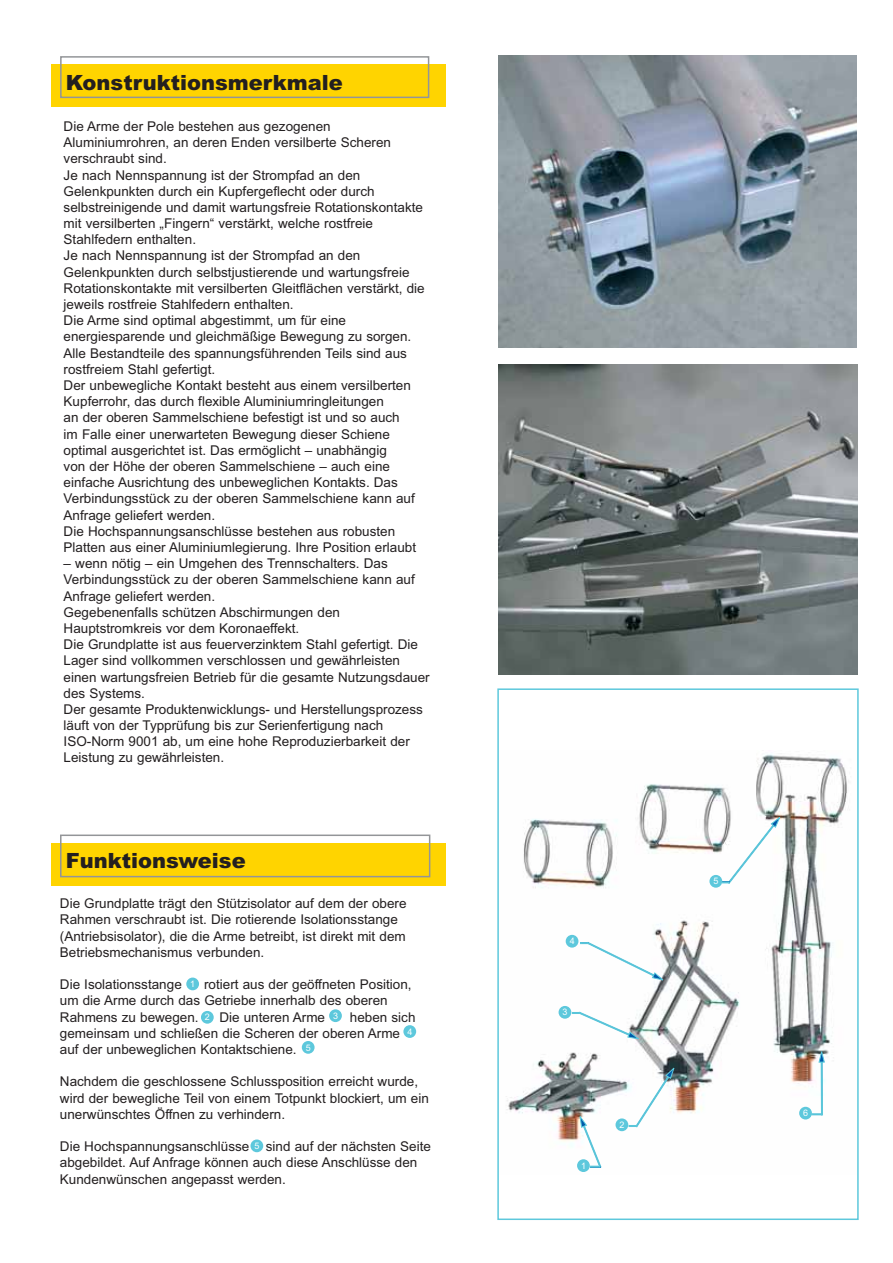
<style>
.page{position:relative;width:893px;height:1263px;background:#fff}
.page>*{position:absolute;margin:0;border:0;box-sizing:border-box;transform-origin:0 0}
.t1{font:900 21px "Arial";color:#231f20}
.t2{font:13.5px/16.2px "Arial";color:#231f20}
.t3{font:9px "Arial";color:#fff}
</style>
<div class="page">
<img style="left:498px;top:56px;width:358px;height:292px">
<img style="left:506px;top:754px;width:343px;height:418px">
<img style="left:675px;top:1114px;width:146px;height:13px">
<svg style="left:629px;top:1066px;width:46px;height:62px"></svg>
<svg style="left:811px;top:1049px;width:14px;height:67px"></svg>
<svg style="left:572px;top:1011px;width:69px;height:29px"></svg>
<svg style="left:722px;top:815px;width:60px;height:69px"></svg>
<svg style="left:580px;top:942px;width:86px;height:39px"></svg>
<svg style="left:579px;top:1114px;width:23px;height:54px"></svg>
<div style="left:497px;top:688px;width:362px;height:532px;border:2px solid #5dc8dc"></div>
<img style="left:498px;top:365px;width:359px;height:310px">
<div style="left:51px;top:64px;width:394px;height:43px;background:#ffd400"></div>
<div style="left:51px;top:843px;width:394px;height:43px;background:#ffd400"></div>
<div style="left:577px;top:1159px;width:13px;height:13px;background:#5dc8dc;border-radius:50%"></div>
<div style="left:615px;top:1118px;width:13px;height:13px;background:#5dc8dc;border-radius:50%"></div>
<div style="left:558px;top:1006px;width:13px;height:13px;background:#5dc8dc;border-radius:50%"></div>
<div style="left:566px;top:935px;width:12px;height:13px;background:#5dc8dc;border-radius:50%"></div>
<div style="left:709px;top:875px;width:13px;height:13px;background:#5dc8dc;border-radius:50%"></div>
<div style="left:799px;top:1107px;width:13px;height:13px;background:#5dc8dc;border-radius:50%"></div>
<div style="left:60px;top:56px;width:369px;height:42px;border:2px solid #939598"></div>
<div style="left:60px;top:835px;width:370px;height:42px;border:2px solid #939598"></div>
<div style="left:186px;top:978px;width:13px;height:12px;background:#5dc8dc;border-radius:50%"></div>
<div style="left:201px;top:1011px;width:13px;height:13px;background:#5dc8dc;border-radius:50%"></div>
<div style="left:302px;top:1041px;width:13px;height:13px;background:#5dc8dc;border-radius:50%"></div>
<div style="left:329px;top:1009px;width:13px;height:13px;background:#5dc8dc;border-radius:50%"></div>
<div style="left:403px;top:1025px;width:13px;height:13px;background:#5dc8dc;border-radius:50%"></div>
<div style="left:250px;top:1140px;width:13px;height:12px;background:#5dc8dc;border-radius:50%"></div>
<h1 class="t1" style="left:66px;top:75px;width:279px">Konstruktionsmerkmale</h1>
<p class="t2" style="left:64px;top:119px;width:363px">Die Arme der Pole bestehen aus gezogenen Aluminiumrohren, an deren Enden versilberte Scheren verschraubt sind.<br>Je nach Nennspannung ist der Strompfad an den Gelenkpunkten durch ein Kupfergeflecht oder durch selbstreinigende und damit wartungsfreie Rotationskontakte mit versilberten „Fingern“ verstärkt, welche rostfreie Stahlfedern enthalten.<br>Je nach Nennspannung ist der Strompfad an den Gelenkpunkten durch selbstjustierende und wartungsfreie Rotationskontakte mit versilberten Gleitflächen verstärkt, die jeweils rostfreie Stahlfedern enthalten.<br>Die Arme sind optimal abgestimmt, um für eine energiesparende und gleichmäßige Bewegung zu sorgen.<br>Alle Bestandteile des spannungsführenden Teils sind aus rostfreiem Stahl gefertigt.<br>Der unbewegliche Kontakt besteht aus einem versilberten Kupferrohr, das durch flexible Aluminiumringleitungen<br>an der oberen Sammelschiene befestigt ist und so auch<br>im Falle einer unerwarteten Bewegung dieser Schiene optimal ausgerichtet ist. Das ermöglicht – unabhängig<br>von der Höhe der oberen Sammelschiene – auch eine einfache Ausrichtung des unbeweglichen Kontakts. Das Verbindungsstück zu der oberen Sammelschiene kann auf Anfrage geliefert werden.<br>Die Hochspannungsanschlüsse bestehen aus robusten Platten aus einer Aluminiumlegierung. Ihre Position erlaubt</p>
<p class="t2" style="left:64px;top:557px;width:368px">– wenn nötig – ein Umgehen des Trennschalters. Das Verbindungsstück zu der oberen Sammelschiene kann auf Anfrage geliefert werden.<br>Gegebenenfalls schützen Abschirmungen den Hauptstromkreis vor dem Koronaeffekt.<br>Die Grundplatte ist aus feuerverzinktem Stahl gefertigt. Die Lager sind vollkommen verschlossen und gewährleisten einen wartungsfreien Betrieb für die gesamte Nutzungsdauer des Systems.<br>Der gesamte Produktenwicklungs- und Herstellungsprozess läuft von der Typprüfung bis zur Serienfertigung nach ISO-Norm 9001 ab, um eine hohe Reproduzierbarkeit der Leistung zu gewährleisten.</p>
<h1 class="t1" style="left:66px;top:853px;width:181px">Funktionsweise</h1>
<p class="t2" style="left:60px;top:897px;width:348px">Die Grundplatte trägt den Stützisolator auf dem der obere Rahmen verschraubt ist. Die rotierende Isolationsstange (Antriebsisolator), die die Arme betreibt, ist direkt mit dem Betriebsmechanismus verbunden.</p>
<p class="t2" style="left:60px;top:978px;width:123px">Die Isolationsstange</p>
<p class="t2" style="left:60px;top:978px;width:353px;text-indent:144px">rotiert aus der geöffneten Position, um die Arme durch das Getriebe innerhalb des oberen<br>Rahmens zu bewegen.</p>
<p class="t3" style="left:190px;top:981px;width:7px">1</p>
<p class="t2" style="left:60px;top:1010px;width:357px;text-indent:290px">heben sich gemeinsam und schließen die Scheren der oberen Arme auf der unbeweglichen Kontaktschiene.</p>
<p class="t2" style="left:60px;top:1075px;width:370px">Nachdem die geschlossene Schlussposition erreicht wurde, wird der bewegliche Teil von einem Totpunkt blockiert, um ein unerwünschtes Öffnen zu verhindern.</p>
<p class="t2" style="left:60px;top:1140px;width:372px">Die Hochspannungsanschlüsse sind auf der nächsten Seite abgebildet. Auf Anfrage können auch diese Anschlüsse den<br>Kundenwünschen angepasst werden.</p>
<p class="t2" style="left:219px;top:1010px;width:107px">Die unteren Arme</p>
<p class="t3" style="left:333px;top:1012px;width:7px">3</p>
<p class="t3" style="left:205px;top:1014px;width:7px">2</p>
<p class="t3" style="left:407px;top:1028px;width:7px">4</p>
<p class="t3" style="left:306px;top:1044px;width:7px">5</p>
<p class="t3" style="left:254px;top:1143px;width:7px">5</p>
<p class="t3" style="left:570px;top:938px;width:7px">4</p>
<p class="t3" style="left:562px;top:1009px;width:7px">3</p>
<p class="t3" style="left:581px;top:1162px;width:7px">1</p>
<p class="t3" style="left:619px;top:1122px;width:7px">2</p>
<p class="t3" style="left:713px;top:878px;width:7px">5</p>
<p class="t3" style="left:803px;top:1110px;width:7px">6</p>
</div>
